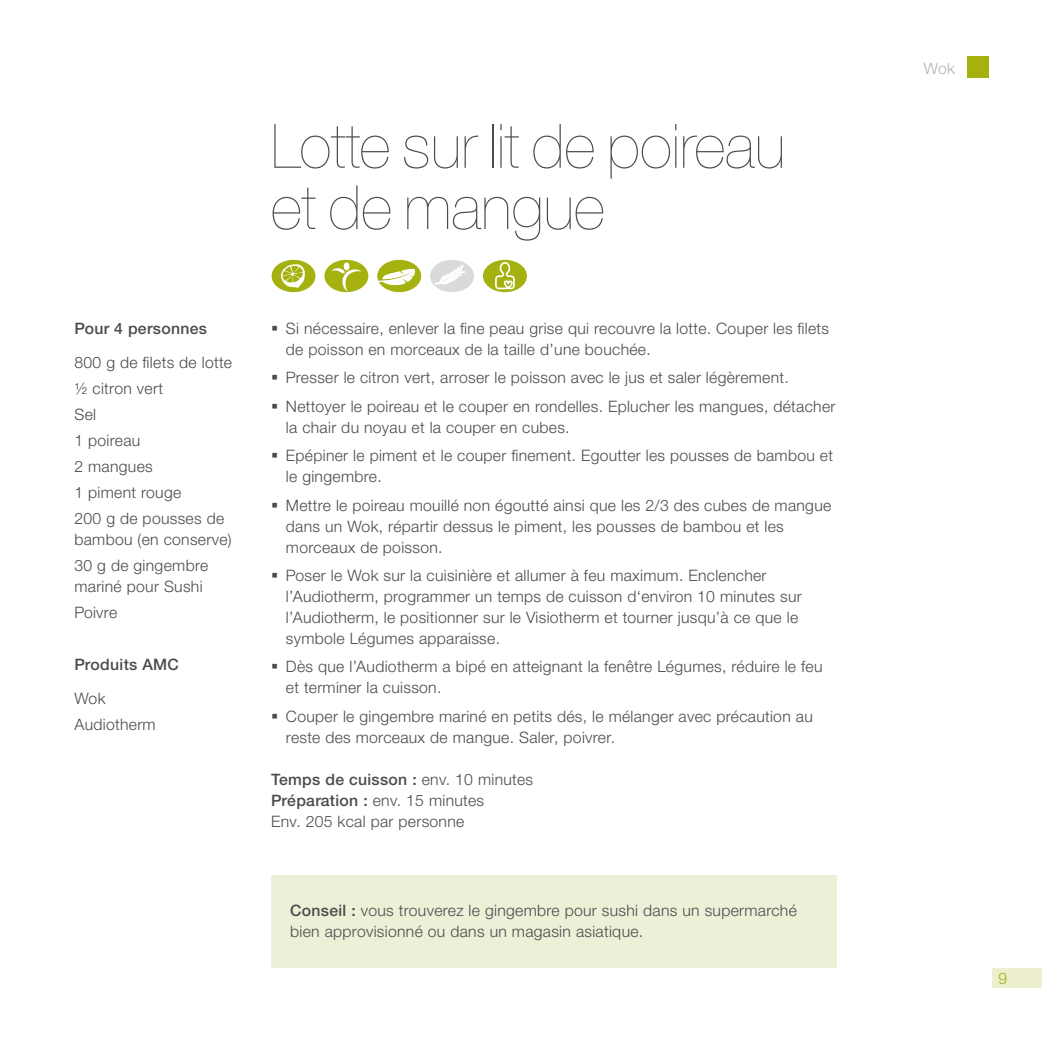
<style>
.page{position:relative;width:1042px;height:1042px;background:#fff}
.page>*{position:absolute;margin:0;border:0;box-sizing:border-box;transform-origin:0 0}
.t1{font:200 61.25px/61.2px "Helvetica Neue LTW1 G";color:#4b4b4d}
.t2{font:300 15.75px/21px "Helvetica Neue LTW1 G";letter-spacing:.02em;color:#4b4b4d}
.t3{font:500 15.75px "Helvetica Neue LTW1 G";letter-spacing:.02em;color:#4b4b4d}
.t4{font:300 15.75px "Helvetica Neue LTW1 G";color:#b1b3b4}
.t5{font:300 15.75px "Helvetica Neue LTW1 G";color:#a4b10f}
.s1{font-weight:500}
</style>
<div class="page">
<div style="left:324px;top:260px;width:44px;height:32px;background:#a4b10f;border-radius:50%"></div>
<div style="left:344px;top:262px;width:5px;height:8px;background:#fff;border-radius:50%"></div>
<svg style="left:331px;top:267px;width:31px;height:25px"></svg>
<div style="left:430px;top:260px;width:44px;height:32px;background:#d9dadb;border-radius:50%"></div>
<svg style="left:435px;top:264px;width:31px;height:20px"></svg>
<div style="left:483px;top:260px;width:44px;height:32px;background:#a4b10f;border-radius:50%"></div>
<svg style="left:494px;top:261px;width:22px;height:29px"></svg>
<div style="left:272px;top:260px;width:43px;height:32px;background:#a4b10f;border-radius:50%"></div>
<svg style="left:279px;top:264px;width:26px;height:25px"></svg>
<div style="left:377px;top:260px;width:44px;height:32px;background:#a4b10f;border-radius:50%"></div>
<svg style="left:377px;top:268px;width:38px;height:18px"></svg>
<div style="left:272px;top:875px;width:565px;height:92px;background:#eeefd7"></div>
<div style="left:992px;top:968px;width:50px;height:19px;background:#edefcf"></div>
<div style="left:967px;top:57px;width:22px;height:21px;background:#a4b10f"></div>
<p class="t3" style="left:74px;top:319px;width:134px">Pour 4 personnes</p>
<p class="t2" style="left:74px;top:349px;width:159px;line-height:25.9px">800 g de filets de lotte ½ citron vert<br>Sel<br>1 poireau<br>2 mangues<br>1 piment rouge<br>200 g de pousses de</p>
<p class="t2" style="left:74px;top:526px;width:159px;line-height:25.9px">bambou (en conserve)<br>30 g de gingembre</p>
<p class="t2" style="left:74px;top:573px;width:130px;line-height:25.9px">mariné pour Sushi<br>Poivre</p>
<p class="t3" style="left:74px;top:655px;width:106px">Produits AMC</p>
<p class="t2" style="left:74px;top:685px;width:83px;line-height:25.9px">Wok<br>Audiotherm</p>
<h1 class="t1" style="left:271px;top:116px;width:516px">Lotte sur lit de poireau et de mangue</h1>
<p class="t2" style="left:286px;top:317px;width:545px">Si nécessaire, enlever la fine peau grise qui recouvre la lotte. Couper les filets de poisson en morceaux de la taille d’une bouchée.</p>
<p class="t2" style="left:286px;top:363px;width:551px;line-height:28.5px">Presser le citron vert, arroser le poisson avec le jus et saler légèrement.<br>Nettoyer le poireau et le couper en rondelles. Eplucher les mangues, détacher</p>
<p class="t2" style="left:286px;top:413px;width:549px;line-height:28.5px">la chair du noyau et la couper en cubes.<br>Epépiner le piment et le couper finement. Egoutter les pousses de bambou et</p>
<p class="t2" style="left:286px;top:462px;width:547px;line-height:28.5px">le gingembre.<br>Mettre le poireau mouillé non égoutté ainsi que les 2/3 des cubes de mangue</p>
<p class="t2" style="left:286px;top:515px;width:499px">dans un Wok, répartir dessus le piment, les pousses de bambou et les morceaux de poisson.</p>
<p class="t2" style="left:286px;top:565px;width:517px">Poser le Wok sur la cuisinière et allumer à feu maximum. Enclencher l’Audiotherm, programmer un temps de cuisson d‘environ 10 minutes sur l’Audiotherm, le positionner sur le Visiotherm et tourner jusqu’à ce que le symbole Légumes apparaisse.</p>
<p class="t2" style="left:286px;top:656px;width:538px">Dès que l’Audiotherm a bipé en atteignant la fenêtre Légumes, réduire le feu et terminer la cuisson.</p>
<p class="t2" style="left:286px;top:706px;width:528px">Couper le gingembre mariné en petits dés, le mélanger avec précaution au reste des morceaux de mangue. Saler, poivrer.</p>
<p class="t2" style="left:271px;top:769px;width:264px"><span class="s1">Temps de cuisson :</span> env. 10 minutes<br><span class="s1">Préparation :</span> env. 15 minutes<br>Env. 205 kcal par personne</p>
<p class="t2" style="left:290px;top:900px;width:508px"><span class="s1">Conseil :</span> vous trouverez le gingembre pour sushi dans un supermarché bien approvisionné ou dans un magasin asiatique.</p>
<p class="t4" style="left:924px;top:59px;width:33px">Wok</p>
<p class="t5" style="left:998px;top:968px;width:10px">9</p>
</div>
